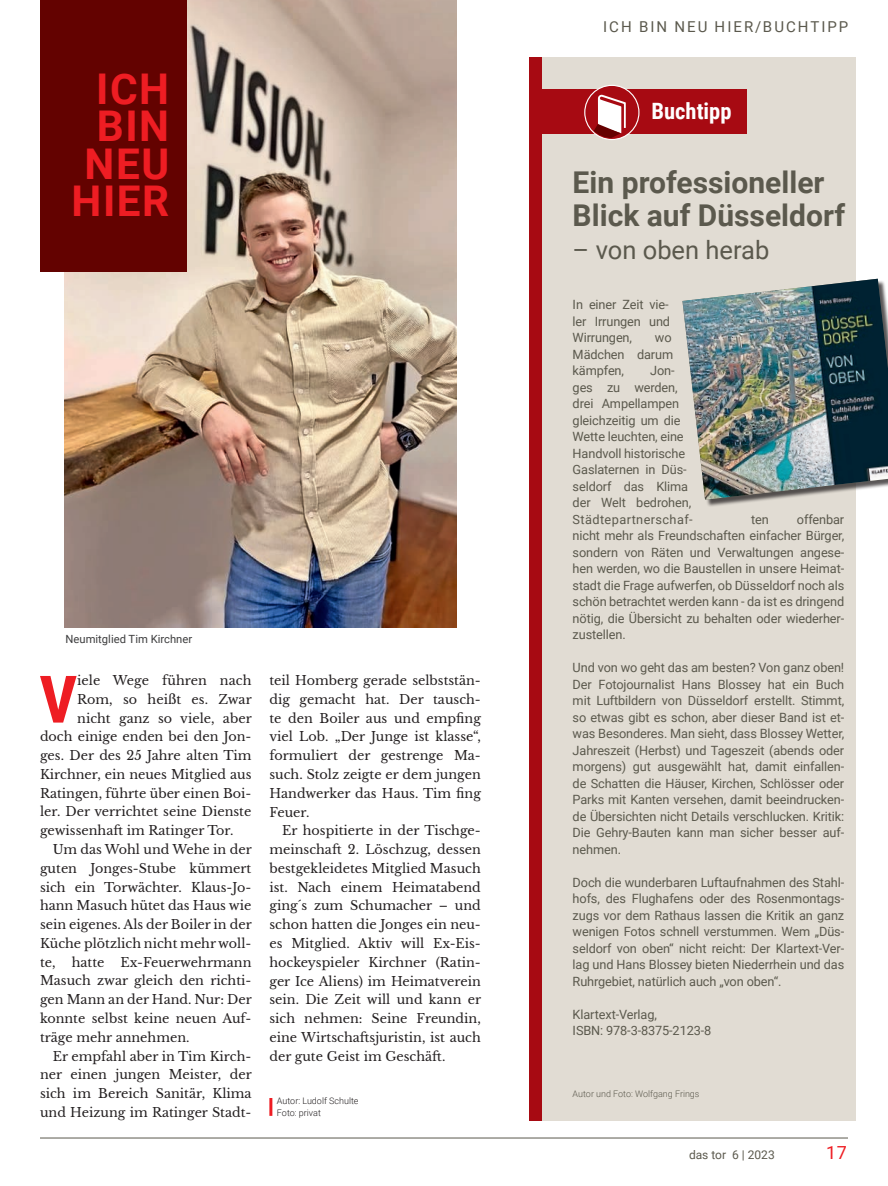
<style>
.page{position:relative;width:888px;height:1186px;background:#fff}
.page>*{position:absolute;margin:0;border:0;box-sizing:border-box;transform-origin:0 0}
.Fließtext_Initial{font:700 65.55px "Roboto Condensed";color:#ee1d23}
.Head_grau{font:700 42.3px/37.5px "Roboto";letter-spacing:.035em;color:#ee1d23;text-align:center}
.Überschrift{font:700 30px/33px "Roboto";color:#5b594d}
.Überschrift-2{font:25.5px "Roboto";color:#5b594d}
.BU{font:700 22.5px "Roboto Condensed";color:#fff}
.t1{font:18px "Roboto";color:#ee1d23}
.t2{font:15px "Roboto";letter-spacing:.135em;color:#5b594d}
.Fließtext{font:12.75px/16.5px "Roboto";letter-spacing:-.01em;color:#5b594d;text-align:justify}
.Fließtext-2{font:12.75px/18.8px "Libre Baskerville";color:#231f20;text-align:justify}
.Fließtext_Initial-2{font:12.75px "Libre Baskerville";color:#231f20}
.t3{font:12px "Roboto";color:#5b594d}
.BU-2{font:11.25px "Roboto";color:#3e3e3f}
.Autor{font:300 9px "Roboto";color:#231f20}
.Autor-2{font:300 9px "Roboto";color:#5b594d}
</style>
<div class="page">
<hr style="left:40px;top:1137px;width:808px;height:1px;background:#5b594d">
<div style="left:541px;top:57px;width:314px;height:1063px;background:#e1dcd3"></div>
<div style="left:529px;top:57px;width:13px;height:1063px;background:#a70a12"></div>
<div style="left:539px;top:90px;width:207px;height:44px;background:#a70a12"></div>
<svg style="left:584px;top:85px;width:55px;height:55px"></svg>
<div style="left:684px;top:280px;width:204px;height:227px;background:#231f20;opacity:.75"></div>
<img style="left:682px;top:279px;width:206px;height:221px">
<img style="left:64px;top:0;width:392px;height:627px">
<div style="left:41px;top:0;width:146px;height:272px;background:#630200"></div>
<hr style="left:269px;top:1098px;width:3px;height:17px;background:#ee1d23">
<p class="Head_grau" style="left:72px;top:68px;width:99px">ICH<br>BIN<br>NEU<br>HIER</p>
<p class="BU-2" style="left:66px;top:631px;width:128px">Neumitglied Tim Kirchner</p>
<p class="Fließtext_Initial" style="left:39px;top:653px;width:39px">V</p>
<p class="Fließtext_Initial-2" style="left:77px;top:672px;width:176px">iele Wege führen nach</p>
<p class="Fließtext_Initial-2" style="left:77px;top:691px;width:176px">Rom, so heißt es. Zwar</p>
<p class="Fließtext_Initial-2" style="left:77px;top:710px;width:176px">nicht ganz so viele, aber</p>
<p class="Fließtext_Initial-2" style="left:40px;top:729px;width:213px">doch einige enden bei den Jon-</p>
<p class="Fließtext_Initial-2" style="left:40px;top:747px;width:213px">ges. Der des 25 Jahre alten Tim</p>
<p class="Fließtext_Initial-2" style="left:40px;top:766px;width:213px">Kirchner, ein neues Mitglied aus</p>
<p class="Fließtext_Initial-2" style="left:40px;top:785px;width:213px">Ratingen, führte über einen Boi-</p>
<p class="Fließtext_Initial-2" style="left:40px;top:804px;width:213px">ler. Der verrichtet seine Dienste</p>
<p class="Fließtext_Initial-2" style="left:40px;top:823px;width:195px">gewissenhaft im Ratinger Tor.</p>
<p class="Fließtext-2" style="left:40px;top:840px;width:213px;text-indent:13px">Um das Wohl und Wehe in der guten Jonges-Stube kümmert sich ein Torwächter. Klaus-Jo&shy;hann Masuch hütet das Haus wie sein eigenes. Als der Boiler in der Küche plötzlich nicht mehr woll&shy;te,</p>
<p class="Fließtext-2" style="left:40px;top:952px;width:213px;text-indent:81px">Ex-Feuerwehrmann Masuch zwar gleich den richti&shy;gen Mann an der Hand. Nur: Der konnte selbst keine neuen Auf&shy;träge mehr annehmen.</p>
<p class="Fließtext-2" style="left:40px;top:1046px;width:213px;text-indent:13px">Er empfahl aber in Tim Kirch&shy;ner einen jungen Meister, der sich im Bereich Sanitär, Klima und Heizung im Ratinger Stadt-</p>
<p class="Fließtext-2" style="left:72px;top:952px;width:34px">hatte</p>
<p class="Fließtext-2" style="left:269px;top:671px;width:213px">teil Homberg gerade selbststän&shy;dig gemacht hat. Der tausch&shy;te den Boiler aus und empfing viel Lob. „Der Junge ist klasse“, formuliert der gestrenge Ma&shy;such. Stolz zeigte er dem jungen Handwerker das Haus. Tim fing Feuer.</p>
<p class="Fließtext-2" style="left:269px;top:821px;width:213px;text-indent:13px">Er hospitierte in der Tischge&shy;meinschaft 2. Löschzug, dessen bestgekleidetes Mitglied Masuch ist. Nach einem Heimatabend ging´s zum Schumacher – und schon hatten die Jonges ein neu&shy;es Mitglied. Aktiv will Ex-Eis&shy;hockeyspieler Kirchner (Ratin&shy;ger Ice Aliens) im Heimatverein sein. Die Zeit will und kann er sich nehmen: Seine Freundin, eine Wirtschaftsjuristin, ist auch der gute Geist im Geschäft.</p>
<p class="Autor" style="left:277px;top:1094px;width:83px">Autor: Ludolf Schulte</p>
<p class="Autor" style="left:277px;top:1106px;width:45px">Foto: privat</p>
<p class="t2" style="left:603px;top:17px;width:247px">ICH BIN NEU HIER/BUCHTIPP</p>
<p class="BU" style="left:651px;top:96px;width:81px">Buchtipp</p>
<p class="Überschrift" style="left:573px;top:165px;width:274px">Ein professioneller<br>Blick auf Düsseldorf</p>
<p class="Überschrift-2" style="left:573px;top:232px;width:198px">– von oben herab</p>
<p class="Fließtext" style="left:573px;top:296px;width:99px">In einer Zeit vie&shy;ler Irrungen und Wirrungen,</p>
<p class="Fließtext" style="left:573px;top:329px;width:102px;text-indent:82px">wo Mädchen darum kämpfen,</p>
<p class="Fließtext" style="left:573px;top:362px;width:122px;text-align:left;text-indent:78px">Jon&shy;ges zu werden, drei Ampellampen gleichzeitig um die<br>Wette leuchten, eine<br>Handvoll historische<br>Gaslaternen in Düs&shy;seldorf das Klima der Welt bedrohen,<br>Städtepartnerschaf-</p>
<p class="Fließtext" style="left:573px;top:510px;width:273px;text-indent:224px">offenbar nicht mehr als Freundschaften einfacher Bürger, sondern von Räten und Verwaltungen angese&shy;hen werden, wo die Baustellen in unsere Heimat&shy;stadt die Frage aufwerfen, ob Düsseldorf noch als schön betrachtet werden kann - da ist es dringend nötig, die Übersicht zu behalten oder wiederher&shy;zustellen.</p>
<p class="Fließtext" style="left:573px;top:659px;width:273px">Und von wo geht das am besten? Von ganz oben!<br>Der Fotojournalist Hans Blossey hat ein Buch mit Luftbildern von Düsseldorf erstellt. Stimmt, so etwas gibt es schon, aber dieser Band ist et&shy;was Besonderes. Man sieht, dass Blossey Wetter, Jahreszeit (Herbst) und Tageszeit (abends oder morgens) gut ausgewählt hat, damit einfallen&shy;de Schatten die Häuser, Kirchen, Schlösser oder Parks mit Kanten versehen, damit beeindrucken&shy;de Übersichten nicht Details verschlucken. Kritik:<br>Die Gehry-Bauten kann man sicher besser auf&shy;nehmen.</p>
<p class="Fließtext" style="left:573px;top:873px;width:273px">Doch die wunderbaren Luftaufnahmen des Stahl&shy;hofs, des Flughafens oder des Rosenmontags&shy;zugs vor dem Rathaus lassen die Kritik an ganz wenigen Fotos schnell verstummen. Wem „Düs&shy;seldorf von oben“ nicht reicht: Der Klartext-Ver&shy;lag und Hans Blossey bieten Niederrhein und das Ruhrgebiet, natürlich auch „von oben“.</p>
<p class="Fließtext" style="left:573px;top:1005px;width:86px">Klartext-Verlag,</p>
<p class="Fließtext" style="left:573px;top:1022px;width:140px">ISBN: 978-3-8375-2123-8</p>
<p class="Fließtext" style="left:751px;top:510px;width:19px">ten</p>
<p class="Autor-2" style="left:573px;top:1087px;width:128px">Autor und Foto: Wolfgang Frings</p>
<p class="t3" style="left:689px;top:1146px;width:87px">das tor 6 | 2023</p>
<h3 class="t1" style="left:826px;top:1140px;width:22px">17</h3>
</div>
